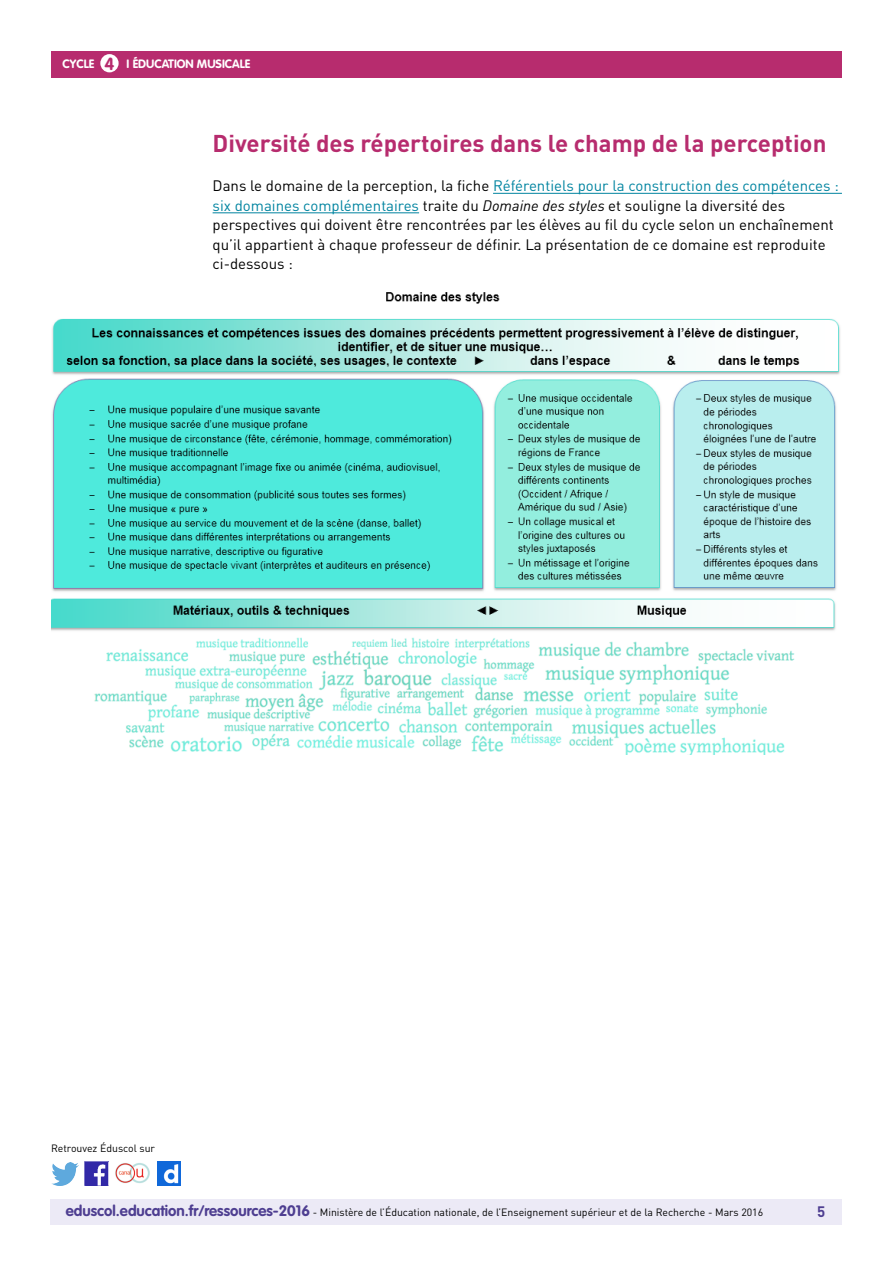
<style>
.page{position:relative;width:893px;height:1263px;background:#fff}
.page>*{position:absolute;margin:0;border:0;box-sizing:border-box;transform-origin:0 0}
._03_Titre_de_niveau{font:700 24px "DIN Pro";color:#b72c6e}
.t1{font:700 17.25px "VAG Rounded Std";color:#b72c6e}
._06_Texte_courant{font:15px/19.5px "DIN Pro";color:#000}
.t2{font:700 15px "DIN Pro";color:#4e3e91}
.t3{font:700 12px "VAG Rounded Std";color:#fff}
.t4{font:10.5px "DIN Pro";color:#000}
.s1{color:#0084a0}
.s2{font-style:italic}
.s3{font-family:"VAG Rounded Std";font-weight:700;font-size:15px;color:#4e3e91}
</style>
<div class="page">
<div style="left:50px;top:1199px;width:791px;height:26px;background:#eceaf6"></div>
<div style="left:51px;top:51px;width:791px;height:27px;background:#b72c6e"></div>
<div style="left:100px;top:54px;width:19px;height:18px;background:#fff;border-radius:50%"></div>
<img style="left:85px;top:1162px;width:23px;height:23px">
<img style="left:51px;top:1163px;width:28px;height:22px">
<img style="left:158px;top:1162px;width:22px;height:23px">
<img style="left:115px;top:1163px;width:35px;height:20px">
<hr style="left:493px;top:193px;width:349px;height:1px;background:#0084a0">
<hr style="left:213px;top:212px;width:206px;height:1px;background:#0084a0">
<img style="left:51px;top:292px;width:789px;height:463px">
<p class="t3" style="left:63px;top:57px;width:33px">CYCLE</p>
<p class="t3" style="left:127px;top:57px;width:125px">I ÉDUCATION MUSICALE</p>
<p class="t1" style="left:105px;top:53px;width:11px">4</p>
<p class="_03_Titre_de_niveau" style="left:213px;top:128px;width:615px">Diversité des répertoires dans le champ de la perception</p>
<p class="_06_Texte_courant" style="left:213px;top:176px;width:628px">Dans le domaine de la perception, la fiche <span class="s1">Référentiels pour la construction des compétences : six domaines complémentaires</span> traite du <span class="s2">Domaine des styles</span> et souligne la diversité des perspectives qui doivent être rencontrées par les élèves au fil du cycle selon un enchaînement qu’il appartient à chaque professeur de définir. La présentation de ce domaine est reproduite ci-dessous :</p>
<p class="t4" style="left:51px;top:1141px;width:106px">Retrouvez Éduscol sur</p>
<p class="t4" style="left:66px;top:1205px;width:699px"><span class="s3">eduscol.education.fr/ressources-2016</span> - Ministère de l’Éducation nationale, de l’Enseignement supérieur et de la Recherche - Mars 2016</p>
<p class="t2" style="left:817px;top:1201px;width:10px">5</p>
</div>
